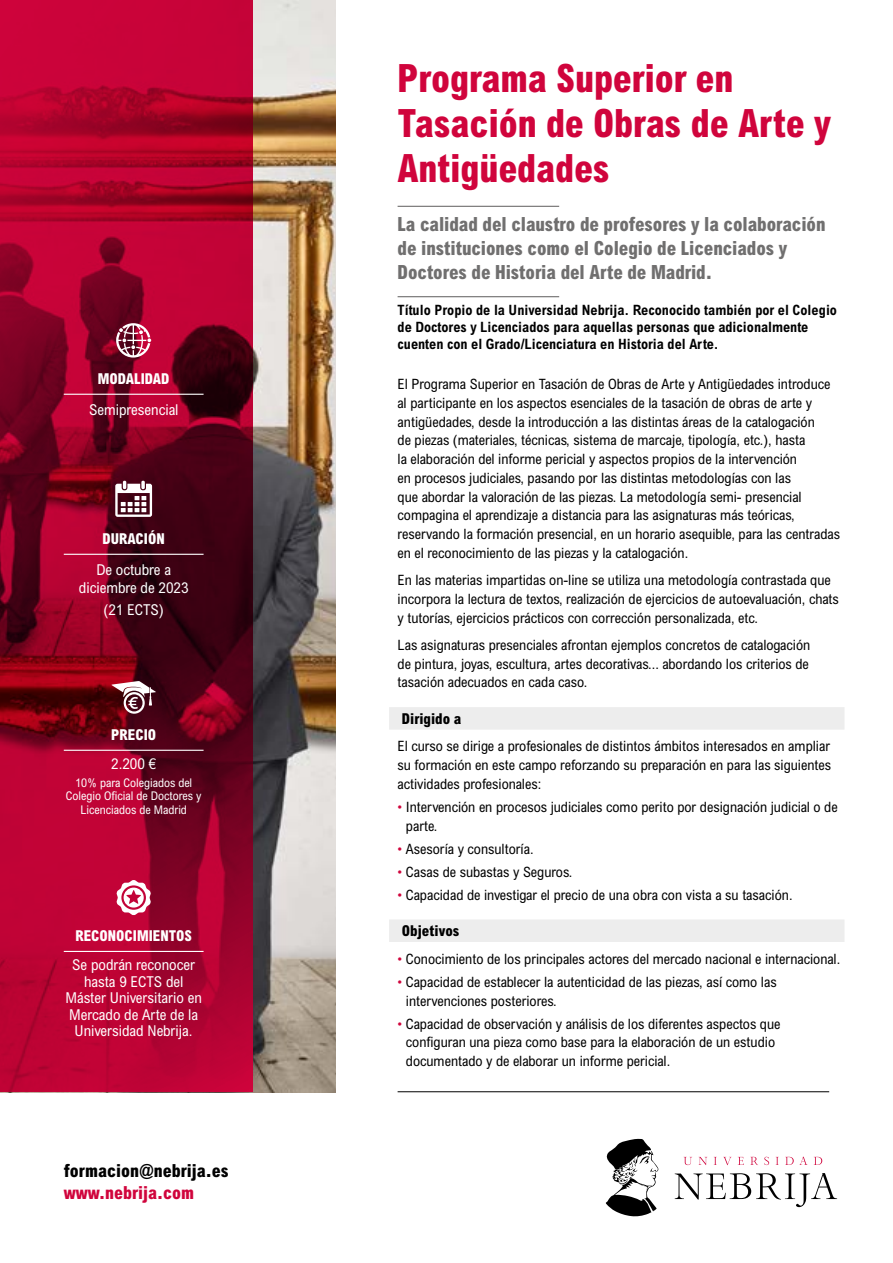
<style>
.page{position:relative;width:893px;height:1263px;background:#fff}
.page>*{position:absolute;margin:0;border:0;box-sizing:border-box;transform-origin:0 0}
.t1{font:800 condensed 39px/45px "Arial MT Pro";letter-spacing:-.005em;color:#d0043c}
.t2{font:800 condensed 19.5px/24px "Arial MT Pro";letter-spacing:-.005em;color:#706f6f}
.t3{font:800 condensed 18px "Arial MT Pro";color:#000}
.t4{font:800 condensed 18px "Arial MT Pro";color:#d0043c}
.t5{font:condensed 15px/16.5px "Arial MT Pro";color:#fff;text-align:center}
.t6{font:800 condensed 15px "Arial MT Pro";color:#fff}
.t7{font:800 condensed 15px "Arial MT Pro";color:#000}
.t8{font:condensed 14.25px/18.8px "Arial MT Pro";color:#000}
.t9{font:700 condensed 14.25px/17.2px "Arial MT Pro";color:#000}
.t10{font:condensed 12px/13.5px "Arial MT Pro";color:#fff;text-align:center}
.s1{color:#d0043c}
</style>
<div class="page">
<img style="left:0;top:0;width:336px;height:1092px">
<svg style="left:0;top:0;width:253px;height:1091px;background:#950228"></svg>
<hr style="left:398px;top:1091px;width:431px;height:1px;background:#000">
<div style="left:389px;top:707px;width:455px;height:23px;background:#ededed"></div>
<div style="left:389px;top:919px;width:455px;height:23px;background:#ededed"></div>
<hr style="left:398px;top:206px;width:161px;height:1px;background:#706f6f">
<hr style="left:398px;top:296px;width:161px;height:1px;background:#706f6f">
<svg style="left:116px;top:323px;width:35px;height:35px"></svg>
<hr style="left:64px;top:394px;width:140px;height:1px;background:#fff">
<hr style="left:64px;top:750px;width:140px;height:1px;background:#fff">
<svg style="left:111px;top:681px;width:45px;height:33px"></svg>
<hr style="left:64px;top:554px;width:140px;height:1px;background:#fff">
<svg style="left:115px;top:481px;width:37px;height:36px"></svg>
<hr style="left:64px;top:951px;width:140px;height:1px;background:#fff">
<svg style="left:116px;top:880px;width:35px;height:35px"></svg>
<svg style="left:605px;top:1139px;width:54px;height:78px"></svg>
<svg style="left:683px;top:1157px;width:139px;height:8px"></svg>
<svg style="left:675px;top:1173px;width:162px;height:34px"></svg>
<p class="t6" style="left:98px;top:369px;width:73px">MODALIDAD</p>
<p class="t5" style="left:89px;top:401px;width:91px">Semipresencial</p>
<p class="t6" style="left:103px;top:529px;width:64px">DURACIÓN</p>
<p class="t5" style="left:79px;top:561px;width:111px;line-height:18px">De octubre a diciembre de 2023</p>
<p class="t5" style="left:103px;top:602px;width:62px">(21 ECTS)</p>
<p class="t6" style="left:111px;top:725px;width:47px">PRECIO</p>
<p class="t5" style="left:111px;top:756px;width:46px">2.200 €</p>
<p class="t10" style="left:66px;top:776px;width:137px">10% para Colegiados del<br>Colegio Oficial de Doctores y<br>Licenciados de Madrid</p>
<p class="t6" style="left:75px;top:927px;width:118px">RECONOCIMIENTOS</p>
<p class="t5" style="left:65px;top:957px;width:138px">Se podrán reconocer hasta 9 ECTS del<br>Máster Universitario en<br>Mercado de Arte de la<br>Universidad Nebrija.</p>
<p class="t3" style="left:64px;top:1159px;width:167px">formacion@nebrija.es</p>
<p class="t4" style="left:64px;top:1182px;width:132px">www.nebrija.com</p>
<h1 class="t1" style="left:398px;top:57px;width:435px">Programa Superior en<br>Tasación de Obras de Arte y<br>Antigüedades</h1>
<h2 class="t2" style="left:398px;top:213px;width:429px">La calidad del claustro de profesores y la colaboración de instituciones como el Colegio de Licenciados y<br>Doctores de Historia del Arte de Madrid.</h2>
<p class="t9" style="left:398px;top:302px;width:441px">Título Propio de la Universidad Nebrija. Reconocido también por el Colegio de Doctores y Licenciados para aquellas personas que adicionalmente cuenten con el Grado/Licenciatura en Historia del Arte.</p>
<p class="t8" style="left:398px;top:375px;width:444px">El Programa Superior en Tasación de Obras de Arte y Antigüedades introduce al participante en los aspectos esenciales de la tasación de obras de arte y antigüedades, desde la introducción a las distintas áreas de la catalogación<br>de piezas (materiales, técnicas, sistema de marcaje, tipología, etc.), hasta<br>la elaboración del informe pericial y aspectos propios de la intervención<br>en procesos judiciales, pasando por las distintas metodologías con las<br>que abordar la valoración de las piezas. La metodología semi- presencial compagina el aprendizaje a distancia para las asignaturas más teóricas, reservando la formación presencial, en un horario asequible, para las centradas en el reconocimiento de las piezas y la catalogación.</p>
<p class="t8" style="left:398px;top:571px;width:443px">En las materias impartidas on-line se utiliza una metodología contrastada que incorpora la lectura de textos, realización de ejercicios de autoevaluación, chats y tutorías, ejercicios prácticos con corrección personalizada, etc.</p>
<p class="t8" style="left:398px;top:636px;width:414px;text-align:justify">Las asignaturas presenciales afrontan ejemplos concretos de catalogación de pintura, joyas, escultura, artes decorativas... abordando los criterios de tasación adecuados en cada caso.</p>
<p class="t7" style="left:402px;top:710px;width:61px">Dirigido a</p>
<p class="t8" style="left:398px;top:737px;width:435px;text-align:justify">El curso se dirige a profesionales de distintos ámbitos interesados en ampliar su formación en este campo reforzando su preparación en para las siguientes actividades profesionales:</p>
<p class="t8" style="left:406px;top:798px;width:433px;text-indent:-8px"><span class="s1">•</span> Intervención en procesos judiciales como perito por designación judicial o de parte.</p>
<p class="t8" style="left:398px;top:839px;width:138px"><span class="s1">•</span> Asesoría y consultoría.</p>
<p class="t8" style="left:398px;top:862px;width:176px"><span class="s1">•</span> Casas de subastas y Seguros.</p>
<p class="t8" style="left:398px;top:885px;width:396px"><span class="s1">•</span> Capacidad de investigar el precio de una obra con vista a su tasación.</p>
<p class="t7" style="left:402px;top:922px;width:59px">Objetivos</p>
<p class="t8" style="left:398px;top:950px;width:444px"><span class="s1">•</span> Conocimiento de los principales actores del mercado nacional e internacional.</p>
<p class="t8" style="left:406px;top:973px;width:372px;text-indent:-8px"><span class="s1">•</span> Capacidad de establecer la autenticidad de las piezas, así como las intervenciones posteriores.</p>
<p class="t8" style="left:406px;top:1014px;width:376px;text-indent:-8px"><span class="s1">•</span> Capacidad de observación y análisis de los diferentes aspectos que configuran una pieza como base para la elaboración de un estudio documentado y de elaborar un informe pericial.</p>
</div>
